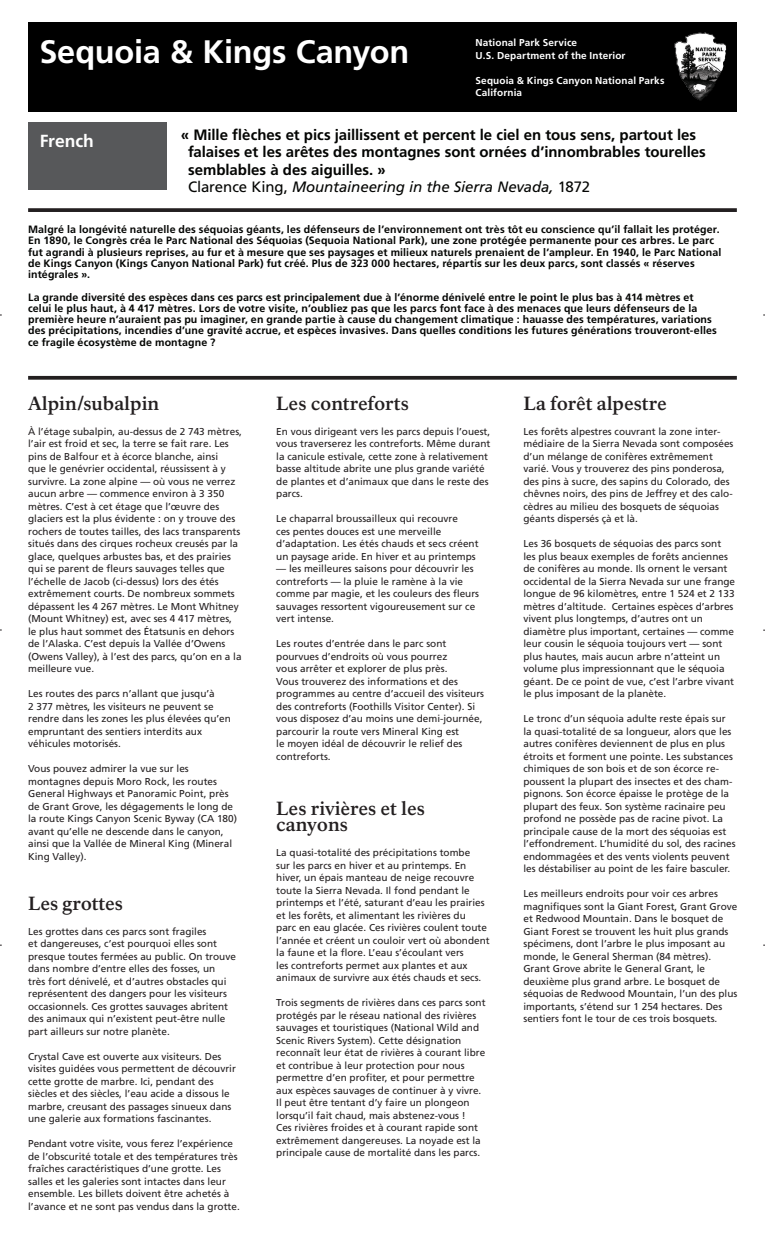
<style>
.page{position:relative;width:765px;height:1260px;background:#fff}
.page>*{position:absolute;margin:0;border:0;box-sizing:border-box;transform-origin:0 0}
.t1{font:700 32.5px "Frutiger LT Std";letter-spacing:-.005em;color:#fff}
.t2{font:700 18.75px/16.2px "NPS Rawlinson OT";color:#231f20}
.t3{font:700 17.5px "Frutiger LT Std";color:#fff}
.t4{font:700 15px/17.5px "Frutiger LT Std";color:#040503}
.t5{font:italic 15px "Frutiger LT Std";letter-spacing:-.005em;color:#040503}
.t6{font:700 10.62px/11.2px "Frutiger LT Std";letter-spacing:.01em;color:#040503}
.t7{font:10px/12.5px "Frutiger LT Std";color:#231f20}
.t8{font:700 10px/12.5px "Frutiger LT Std";letter-spacing:.015em;color:#fff}
.s1{font-style:normal}
</style>
<div class="page">
<div style="left:28px;top:22px;width:709px;height:90px;background:#000"></div>
<img style="left:674px;top:32px;width:35px;height:68px">
<div style="left:28px;top:122px;width:139px;height:68px;background:#57585a"></div>
<svg style="left:28px;top:208px;width:709px;height:4px;fill:#262223"></svg>
<svg style="left:28px;top:376px;width:709px;height:4px;fill:#231f20"></svg>
<h1 class="t1" style="left:39px;top:33px;width:371px">Sequoia &amp; Kings Canyon</h1>
<p class="t8" style="left:476px;top:37px;width:151px">National Park Service<br>U.S. Department of the Interior</p>
<p class="t8" style="left:476px;top:74px;width:190px">Sequoia &amp; Kings Canyon National Parks<br>California</p>
<p class="t3" style="left:40px;top:131px;width:56px">French</p>
<p class="t4" style="left:188px;top:126px;width:519px;text-indent:-7px">« Mille flèches et pics jaillissent et percent le ciel en tous sens, partout les falaises et les arêtes des montagnes sont ornées d’innombrables tourelles semblables à des aiguilles. »</p>
<p class="t5" style="left:188px;top:178px;width:404px"><span class="s1">Clarence King,</span> Mountaineering in the Sierra Nevada, <span class="s1">1872</span></p>
<p class="t6" style="left:28px;top:224px;width:695px">Malgré la longévité naturelle des séquoias géants, les défenseurs de l’environnement ont très tôt eu conscience qu’il fallait les protéger.<br>En 1890, le Congrès créa le Parc National des Séquoias (Sequoia National Park), une zone protégée permanente pour ces arbres. Le parc fut agrandi à plusieurs reprises, au fur et à mesure que ses paysages et milieux naturels prenaient de l’ampleur. En 1940, le Parc National de Kings Canyon (Kings Canyon National Park) fut créé. Plus de 323 000 hectares, répartis sur les deux parcs, sont classés « réserves intégrales ».</p>
<p class="t6" style="left:28px;top:291px;width:690px">La grande diversité des espèces dans ces parcs est principalement due à l’énorme dénivelé entre le point le plus bas à 414 mètres et celui le plus haut, à 4 417 mètres. Lors de votre visite, n’oubliez pas que les parcs font face à des menaces que leurs défenseurs de la première heure n’auraient pas pu imaginer, en grande partie à cause du changement climatique : hauasse des températures, variations des précipitations, incendies d’une gravité accrue, et espèces invasives. Dans quelles conditions les futures générations trouveront-elles ce fragile écosystème de montagne ?</p>
<h2 class="t2" style="left:28px;top:395px;width:133px">Alpin/subalpin</h2>
<p class="t7" style="left:28px;top:425px;width:215px">À l’étage subalpin, au-dessus de 2 743 mètres, l’air est froid et sec, la terre se fait rare. Les pins de Balfour et à écorce blanche, ainsi<br>que le genévrier occidental, réussissent à y survivre. La zone alpine — où vous ne verrez aucun arbre — commence environ à 3 350 mètres. C’est à cet étage que l’œuvre des glaciers est la plus évidente : on y trouve des rochers de toutes tailles, des lacs transparents situés dans des cirques rocheux creusés par la glace, quelques arbustes bas, et des prairies qui se parent de fleurs sauvages telles que l’échelle de Jacob (ci-dessus) lors des étés extrêmement courts. De nombreux sommets dépassent les 4 267 mètres. Le Mont Whitney (Mount Whitney) est, avec ses 4 417 mètres, le plus haut sommet des Étatsunis en dehors de l’Alaska. C’est depuis la Vallée d’Owens (Owens Valley), à l’est des parcs, qu’on en a la meilleure vue.</p>
<p class="t7" style="left:28px;top:688px;width:204px">Les routes des parcs n’allant que jusqu’à<br>2 377 mètres, les visiteurs ne peuvent se rendre dans les zones les plus élevées qu’en empruntant des sentiers interdits aux véhicules motorisés.</p>
<p class="t7" style="left:28px;top:763px;width:210px">Vous pouvez admirer la vue sur les montagnes depuis Moro Rock, les routes General Highways et Panoramic Point, près de Grant Grove, les dégagements le long de la route Kings Canyon Scenic Byway (CA 180) avant qu’elle ne descende dans le canyon, ainsi que la Vallée de Mineral King (Mineral King Valley).</p>
<h2 class="t2" style="left:28px;top:895px;width:96px">Les grottes</h2>
<p class="t7" style="left:28px;top:925px;width:209px">Les grottes dans ces parcs sont fragiles<br>et dangereuses, c’est pourquoi elles sont presque toutes fermées au public. On trouve dans nombre d’entre elles des fosses, un<br>très fort dénivelé, et d’autres obstacles qui représentent des dangers pour les visiteurs occasionnels. Ces grottes sauvages abritent des animaux qui n’existent peut-être nulle part ailleurs sur notre planète.</p>
<p class="t7" style="left:28px;top:1050px;width:209px">Crystal Cave est ouverte aux visiteurs. Des visites guidées vous permettent de découvrir cette grotte de marbre. Ici, pendant des siècles et des siècles, l’eau acide a dissous le marbre, creusant des passages sinueux dans une galerie aux formations fascinantes.</p>
<p class="t7" style="left:28px;top:1138px;width:213px">Pendant votre visite, vous ferez l’expérience de l’obscurité totale et des températures très fraîches caractéristiques d’une grotte. Les salles et les galeries sont intactes dans leur ensemble. Les billets doivent être achetés à l’avance et ne sont pas vendus dans la grotte.</p>
<h2 class="t2" style="left:276px;top:395px;width:134px">Les contreforts</h2>
<p class="t7" style="left:276px;top:425px;width:216px">En vous dirigeant vers les parcs depuis l’ouest, vous traverserez les contreforts. Même durant la canicule estivale, cette zone à relativement basse altitude abrite une plus grande variété de plantes et d’animaux que dans le reste des parcs.</p>
<p class="t7" style="left:276px;top:513px;width:204px">Le chaparral broussailleux qui recouvre<br>ces pentes douces est une merveille d’adaptation. Les étés chauds et secs créent un paysage aride. En hiver et au printemps</p>
<p class="t7" style="left:276px;top:563px;width:204px">— les meilleures saisons pour découvrir les contreforts — la pluie le ramène à la vie comme par magie, et les couleurs des fleurs sauvages ressortent vigoureusement sur ce vert intense.</p>
<p class="t7" style="left:276px;top:638px;width:209px">Les routes d’entrée dans le parc sont pourvues d’endroits où vous pourrez<br>vous arrêter et explorer de plus près.<br>Vous trouverez des informations et des programmes au centre d’accueil des visiteurs des contreforts (Foothills Visitor Center). Si vous disposez d’au moins une demi-journée, parcourir la route vers Mineral King est<br>le moyen idéal de découvrir le relief des contreforts.</p>
<h2 class="t2" style="left:276px;top:801px;width:150px">Les rivières et les canyons</h2>
<p class="t7" style="left:276px;top:847px;width:215px">La quasi-totalité des précipitations tombe<br>sur les parcs en hiver et au printemps. En hiver, un épais manteau de neige recouvre toute la Sierra Nevada. Il fond pendant le printemps et l’été, saturant d’eau les prairies et les forêts, et alimentant les rivières du<br>parc en eau glacée. Ces rivières coulent toute l’année et créent un couloir vert où abondent la faune et la flore. L’eau s’écoulant vers<br>les contreforts permet aux plantes et aux animaux de survivre aux étés chauds et secs.</p>
<p class="t7" style="left:276px;top:997px;width:211px">Trois segments de rivières dans ces parcs sont protégés par le réseau national des rivières sauvages et touristiques (National Wild and Scenic Rivers System). Cette désignation reconnaît leur état de rivières à courant libre et contribue à leur protection pour nous permettre d’en profiter, et pour permettre aux espèces sauvages de continuer à y vivre.<br>Il peut être tentant d’y faire un plongeon lorsqu’il fait chaud, mais abstenez-vous !<br>Ces rivières froides et à courant rapide sont extrêmement dangereuses. La noyade est la principale cause de mortalité dans les parcs.</p>
<h2 class="t2" style="left:523px;top:395px;width:145px">La forêt alpestre</h2>
<p class="t7" style="left:523px;top:425px;width:212px">Les forêts alpestres couvrant la zone inter&shy;médiaire de la Sierra Nevada sont composées d’un mélange de conifères extrêmement varié. Vous y trouverez des pins ponderosa, des pins à sucre, des sapins du Colorado, des chêvnes noirs, des pins de Jeffrey et des calo&shy;cèdres au milieu des bosquets de séquoias géants dispersés çà et là.</p>
<p class="t7" style="left:523px;top:538px;width:213px">Les 36 bosquets de séquoias des parcs sont les plus beaux exemples de forêts anciennes de conifères au monde. Ils ornent le versant occidental de la Sierra Nevada sur une frange longue de 96 kilomètres, entre 1 524 et 2 133 mètres d’altitude. Certaines espèces d’arbres vivent plus longtemps, d’autres ont un diamètre plus important, certaines — comme leur cousin le séquoia toujours vert — sont plus hautes, mais aucun arbre n’atteint un volume plus impressionnant que le séquoia géant. De ce point de vue, c’est l’arbre vivant le plus imposant de la planète.</p>
<p class="t7" style="left:523px;top:713px;width:214px">Le tronc d’un séquoia adulte reste épais sur la quasi-totalité de sa longueur, alors que les autres conifères deviennent de plus en plus étroits et forment une pointe. Les substances chimiques de son bois et de son écorce re&shy;poussent la plupart des insectes et des cham&shy;pignons. Son écorce épaisse le protège de la plupart des feux. Son système racinaire peu profond ne possède pas de racine pivot. La principale cause de la mort des séquoias est l’effondrement. L’humidité du sol, des racines endommagées et des vents violents peuvent les déstabiliser au point de les faire basculer.</p>
<p class="t7" style="left:523px;top:888px;width:215px">Les meilleurs endroits pour voir ces arbres magnifiques sont la Giant Forest, Grant Grove et Redwood Mountain. Dans le bosquet de Giant Forest se trouvent les huit plus grands spécimens, dont l’arbre le plus imposant au monde, le General Sherman (84 mètres).<br>Grant Grove abrite le General Grant, le deuxième plus grand arbre. Le bosquet de séquoias de Redwood Mountain, l’un des plus importants, s’étend sur 1 254 hectares. Des sentiers font le tour de ces trois bosquets.</p>
</div>
